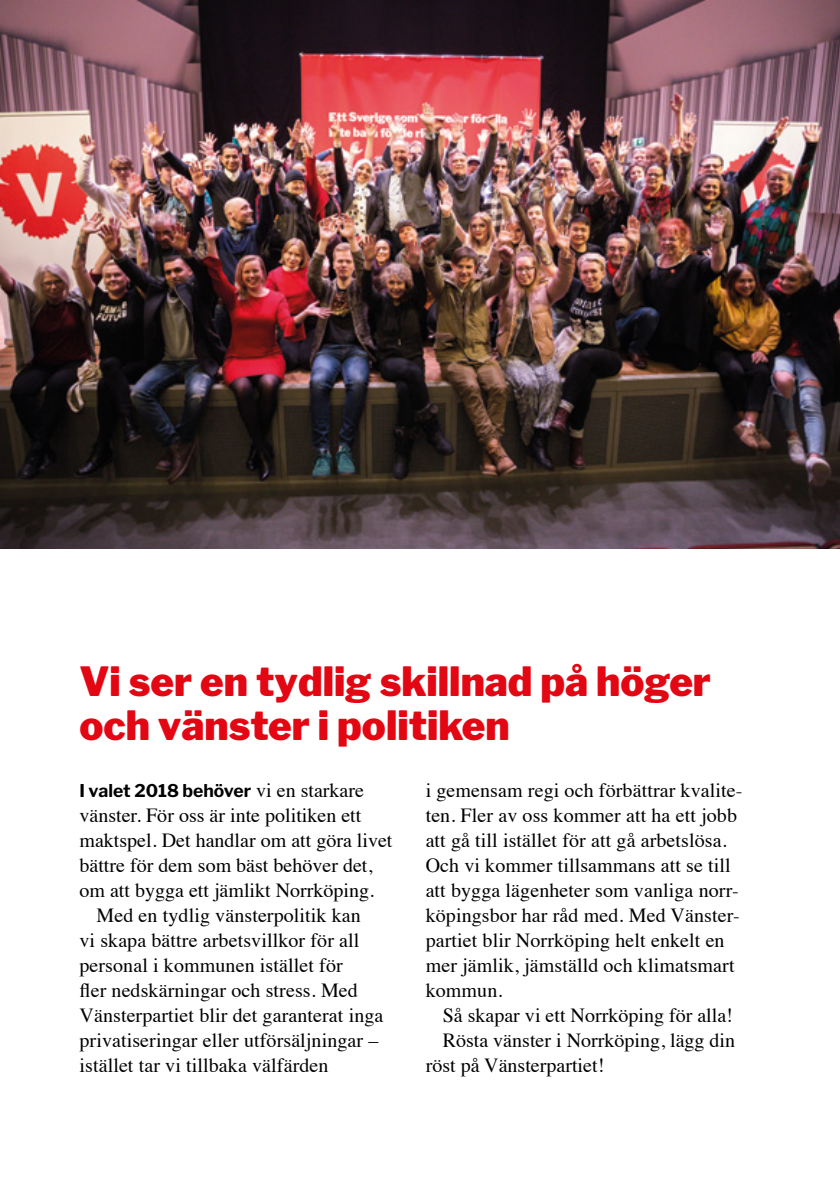
<style>
.page{position:relative;width:840px;height:1191px;background:#fff}
.page>*{position:absolute;margin:0;border:0;box-sizing:border-box;transform-origin:0 0}
.Rubrik_2{font:900 40px/44px "Libre Franklin";color:#e30613}
.Brödtext_indrag{font:20px/25px "Times";letter-spacing:.005em;color:#000}
.Brödtext{font:20px/25px "Times";color:#000}
.Brödtext-2{font:700 17.6px "Libre Franklin";color:#000}
.s1{font-family:"Times";font-weight:400;font-size:20px}
</style>
<div class="page">
<img style="left:0;top:0;width:839px;height:549px">
<p class="Rubrik_2" style="left:79px;top:659px;width:632px">Vi ser en tydlig skillnad på höger och vänster i politiken</p>
<p class="Brödtext-2" style="left:79px;top:780px;width:286px">I valet 2018 behöver <span class="s1">vi en starkare</span></p>
<p class="Brödtext" style="left:79px;top:801px;width:314px">vänster. För oss är inte politiken ett maktspel. Det handlar om att göra livet bättre för dem som bäst behöver det, om att bygga ett jämlikt Norrköping.</p>
<p class="Brödtext_indrag" style="left:79px;top:901px;width:305px;text-indent:17px">Med en tydlig vänsterpolitik kan<br>vi skapa bättre arbetsvillkor för all personal i kommunen istället för<br>fler nedskärningar och stress. Med Vänsterpartiet blir det garanterat inga privatiseringar eller utförsäljningar – istället tar vi tillbaka välfärden</p>
<p class="Brödtext_indrag" style="left:425px;top:776px;width:318px">i gemensam regi och förbättrar kvalite&shy;ten. Fler av oss kommer att ha ett jobb att gå till istället för att gå arbetslösa.<br>Och vi kommer tillsammans att se till att bygga lägenheter som vanliga norr&shy;köpingsbor har råd med. Med Vänster&shy;partiet blir Norrköping helt enkelt en mer jämlik, jämställd och klimatsmart kommun.</p>
<p class="Brödtext_indrag" style="left:442px;top:1001px;width:291px">Så skapar vi ett Norrköping för alla!</p>
<p class="Brödtext_indrag" style="left:425px;top:1026px;width:311px;text-indent:17px">Rösta vänster i Norrköping, lägg din röst på Vänsterpartiet!</p>
</div>
